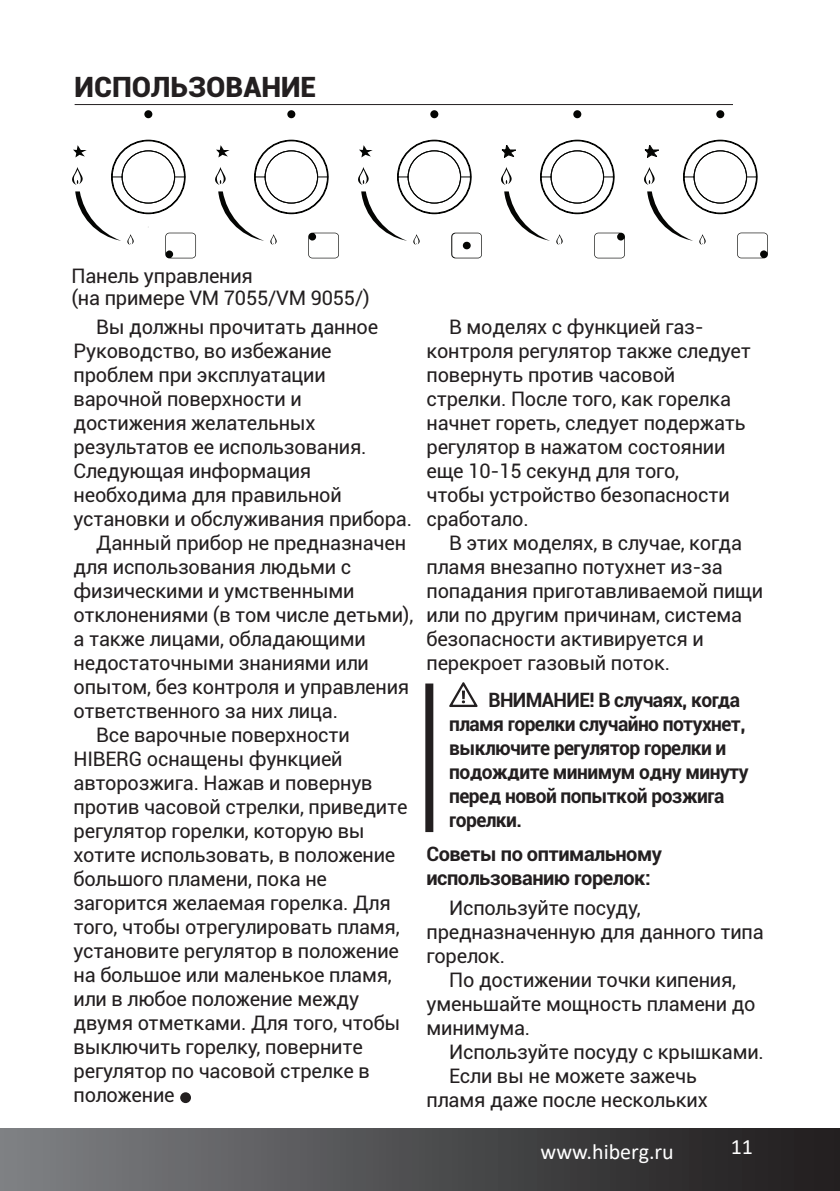
<style>
.page{position:relative;width:840px;height:1191px;background:#fff}
.page>*{position:absolute;margin:0;border:0;box-sizing:border-box;transform-origin:0 0}
.t1{font:900 28px "Roboto";color:#231f20}
.t2{font:22px "Calibri";color:#fff}
.t3{font:20px/24px "Roboto";letter-spacing:-.01em;color:#231f20}
.t4{font:700 20px/24px "Roboto";letter-spacing:-.03em;color:#231f20;scale:.96 1}
.t5{font:700 20px/24px "Roboto";letter-spacing:-.03em;color:#231f20}
</style>
<div class="page">
<div style="left:0;top:1128px;width:839px;height:63px;background:linear-gradient(to right,#7e8184,#1e1b1c)"></div>
<hr style="left:75px;top:104px;width:657px;height:1px;background:#231f20">
<div style="left:425px;top:683px;width:8px;height:149px;background:#231f20"></div>
<svg style="left:449px;top:682px;width:28px;height:25px"></svg>
<svg style="left:111px;top:140px;width:645px;height:64px"></svg>
<svg style="left:122px;top:151px;width:624px;height:76px"></svg>
<svg style="left:73px;top:145px;width:14px;height:12px"></svg>
<svg style="left:75px;top:191px;width:46px;height:50px"></svg>
<div style="left:144px;top:110px;width:8px;height:8px;background:#040503;border-radius:50%"></div>
<svg style="left:216px;top:145px;width:13px;height:12px"></svg>
<svg style="left:218px;top:191px;width:46px;height:50px"></svg>
<div style="left:287px;top:110px;width:8px;height:8px;background:#040503;border-radius:50%"></div>
<svg style="left:501px;top:145px;width:14px;height:13px"></svg>
<svg style="left:504px;top:191px;width:46px;height:50px"></svg>
<div style="left:573px;top:110px;width:8px;height:8px;background:#040503;border-radius:50%"></div>
<svg style="left:644px;top:145px;width:14px;height:13px"></svg>
<svg style="left:646px;top:191px;width:46px;height:50px"></svg>
<svg style="left:715px;top:110px;width:9px;height:8px"></svg>
<svg style="left:359px;top:145px;width:13px;height:12px"></svg>
<svg style="left:361px;top:191px;width:46px;height:50px"></svg>
<div style="left:430px;top:110px;width:8px;height:8px;background:#040503;border-radius:50%"></div>
<svg style="left:72px;top:167px;width:11px;height:18px"></svg>
<svg style="left:127px;top:234px;width:7px;height:11px"></svg>
<svg style="left:215px;top:167px;width:10px;height:18px"></svg>
<svg style="left:270px;top:234px;width:6px;height:11px"></svg>
<svg style="left:358px;top:167px;width:10px;height:18px"></svg>
<svg style="left:413px;top:234px;width:6px;height:11px"></svg>
<svg style="left:500px;top:167px;width:11px;height:18px"></svg>
<svg style="left:556px;top:234px;width:6px;height:11px"></svg>
<svg style="left:643px;top:167px;width:11px;height:18px"></svg>
<svg style="left:699px;top:234px;width:6px;height:11px"></svg>
<svg style="left:165px;top:233px;width:31px;height:25px"></svg>
<svg style="left:308px;top:233px;width:31px;height:25px"></svg>
<svg style="left:451px;top:233px;width:30px;height:25px"></svg>
<svg style="left:737px;top:233px;width:30px;height:25px"></svg>
<svg style="left:594px;top:233px;width:30px;height:25px"></svg>
<div style="left:180px;top:1092px;width:11px;height:11px;background:#231f20;border-radius:50%"></div>
<h1 class="t1" style="left:75px;top:67px;width:243px">ИСПОЛЬЗОВАНИЕ</h1>
<p class="t3" style="left:71px;top:264px;width:299px;line-height:22px">Панель управления<br>(на примере VM 7055/VM 9055/)</p>
<p class="t3" style="left:96px;top:314px;width:283px">Вы должны прочитать данное</p>
<p class="t3" style="left:73px;top:338px;width:259px">Руководство, во избежание</p>
<p class="t3" style="left:73px;top:362px;width:253px">проблем при эксплуатации</p>
<p class="t3" style="left:73px;top:386px;width:229px">варочной поверхности и</p>
<p class="t3" style="left:73px;top:410px;width:243px">достижения желательных</p>
<p class="t3" style="left:73px;top:434px;width:294px">результатов ее использования.</p>
<p class="t3" style="left:73px;top:458px;width:239px">Следующая информация</p>
<p class="t3" style="left:73px;top:482px;width:269px">необходима для правильной</p>
<p class="t3" style="left:73px;top:506px;width:340px">установки и обслуживания прибора.</p>
<p class="t3" style="left:96px;top:530px;width:311px">Данный прибор не предназначен</p>
<p class="t3" style="left:73px;top:554px;width:279px">для использования людьми с</p>
<p class="t3" style="left:73px;top:578px;width:282px">физическими и умственными</p>
<p class="t3" style="left:73px;top:602px;width:341px">отклонениями (в том числе детьми),</p>
<p class="t3" style="left:73px;top:626px;width:293px">а также лицами, обладающими</p>
<p class="t3" style="left:73px;top:650px;width:297px">недостаточными знаниями или</p>
<p class="t3" style="left:73px;top:674px;width:337px">опытом, без контроля и управления</p>
<p class="t3" style="left:73px;top:698px;width:266px">ответственного за них лица.</p>
<p class="t3" style="left:96px;top:722px;width:255px">Все варочные поверхности</p>
<p class="t3" style="left:73px;top:746px;width:270px">HIBERG оснащены функцией</p>
<p class="t3" style="left:73px;top:770px;width:300px">авторозжига. Нажав и повернув</p>
<p class="t3" style="left:73px;top:794px;width:335px">против часовой стрелки, приведите</p>
<p class="t3" style="left:73px;top:818px;width:292px">регулятор горелки, которую вы</p>
<p class="t3" style="left:73px;top:842px;width:323px">хотите использовать, в положение</p>
<p class="t3" style="left:73px;top:866px;width:255px">большого пламени, пока не</p>
<p class="t3" style="left:73px;top:890px;width:318px">загорится желаемая горелка. Для</p>
<p class="t3" style="left:73px;top:914px;width:327px">того, чтобы отрегулировать пламя,</p>
<p class="t3" style="left:73px;top:938px;width:327px">установите регулятор в положение</p>
<p class="t3" style="left:73px;top:962px;width:319px">на большое или маленькое пламя,</p>
<p class="t3" style="left:73px;top:986px;width:287px">или в любое положение между</p>
<p class="t3" style="left:73px;top:1010px;width:328px">двумя отметками. Для того, чтобы</p>
<p class="t3" style="left:73px;top:1034px;width:290px">выключить горелку, поверните</p>
<p class="t3" style="left:73px;top:1058px;width:297px">регулятор по часовой стрелке в</p>
<p class="t3" style="left:73px;top:1082px;width:103px">положение</p>
<p class="t3" style="left:426px;top:314px;width:326px;text-indent:23px">В моделях с функцией газ&shy;контроля регулятор также следует повернуть против часовой стрелки. После того, как горелка начнет гореть, следует подержать регулятор в нажатом состоянии еще 10-15 секунд для того,<br>чтобы устройство безопасности сработало.</p>
<p class="t3" style="left:426px;top:530px;width:338px;text-indent:23px">В этих моделях, в случае, когда пламя внезапно потухнет из-за попадания приготавливаемой пищи или по другим причинам, система безопасности активируется и перекроет газовый поток.</p>
<p class="t4" style="left:449px;top:687px;width:313px;text-indent:39px">ВНИМАНИЕ! В случаях, когда пламя горелки случайно потухнет, выключите регулятор горелки и подождите минимум одну минуту перед новой попыткой розжига горелки.</p>
<p class="t5" style="left:426px;top:841px;width:237px">Советы по оптимальному использованию горелок:</p>
<p class="t3" style="left:426px;top:894px;width:338px;text-indent:23px">Используйте посуду, предназначенную для данного типа горелок.</p>
<p class="t3" style="left:426px;top:966px;width:330px;text-indent:23px">По достижении точки кипения, уменьшайте мощность пламени до минимума.</p>
<p class="t3" style="left:449px;top:1038px;width:316px">Используйте посуду с крышками.</p>
<p class="t3" style="left:449px;top:1062px;width:249px">Если вы не можете зажечь</p>
<p class="t3" style="left:426px;top:1086px;width:282px">пламя даже после нескольких</p>
<p class="t2" style="left:540px;top:1136px;width:135px">www.hiberg.ru</p>
<p class="t2" style="left:730px;top:1131px;width:24px">11</p>
</div>
